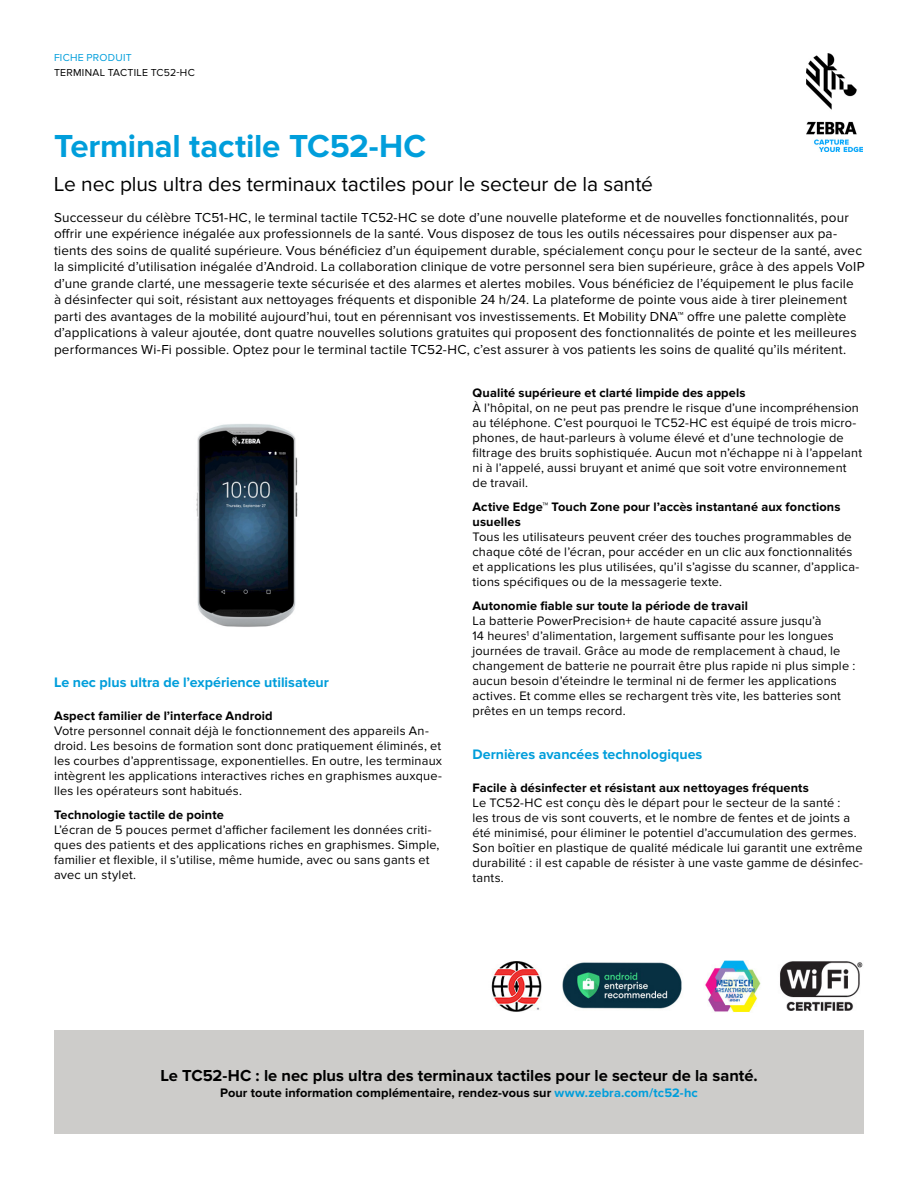
<style>
.page{position:relative;width:918px;height:1188px;background:#fff}
.page>*{position:absolute;margin:0;border:0;box-sizing:border-box;transform-origin:0 0}
.t1{font:700 33px "Proxima Nova";letter-spacing:-.01em;color:#009edb}
.t2{font:21px "Proxima Nova";letter-spacing:-.005em;color:#000}
.t3{font:700 16.5px "Proxima Nova";color:#000}
.t4{font:700 14.25px "Proxima Nova";color:#009edb}
.t5{font:13.5px/16.5px "Proxima Nova";letter-spacing:.01em;color:#000}
.t6{font:12.75px/15px "Proxima Nova";letter-spacing:.015em;color:#000}
.t7{font:700 12.75px/15px "Proxima Nova";letter-spacing:.01em;color:#000}
.t8{font:10.5px "Proxima Nova";letter-spacing:.025em;color:#000}
.t9{font:10.5px "Proxima Nova";letter-spacing:.025em;color:#009edb}
.s1{color:#009edb}
</style>
<div class="page">
<img style="left:806px;top:54px;width:56px;height:97px">
<div style="left:54px;top:1031px;width:810px;height:103px;background:#cdccca"></div>
<img style="left:491px;top:961px;width:372px;height:51px">
<img style="left:196px;top:424px;width:102px;height:203px">
<p class="t9" style="left:54px;top:52px;width:79px">FICHE PRODUIT</p>
<p class="t8" style="left:54px;top:66px;width:142px">TERMINAL TACTILE TC52-HC</p>
<h1 class="t1" style="left:54px;top:127px;width:374px">Terminal tactile TC52-HC</h1>
<h2 class="t2" style="left:54px;top:172px;width:601px">Le nec plus ultra des terminaux tactiles pour le secteur de la santé</h2>
<p class="t5" style="left:54px;top:209px;width:812px">Successeur du célèbre TC51-HC, le terminal tactile TC52-HC se dote d’une nouvelle plateforme et de nouvelles fonctionnalités, pour offrir une expérience inégalée aux professionnels de la santé. Vous disposez de tous les outils nécessaires pour dispenser aux pa&shy;tients des soins de qualité supérieure. Vous bénéficiez d’un équipement durable, spécialement conçu pour le secteur de la santé, avec la simplicité d’utilisation inégalée d’Android. La collaboration clinique de votre personnel sera bien supérieure, grâce à des appels VoIP d’une grande clarté, une messagerie texte sécurisée et des alarmes et alertes mobiles. Vous bénéficiez de l’équipement le plus facile<br>à désinfecter qui soit, résistant aux nettoyages fréquents et disponible 24 h/24. La plateforme de pointe vous aide à tirer pleinement parti des avantages de la mobilité aujourd’hui, tout en pérennisant vos investissements. Et Mobility DNA™ offre une palette complète d’applications à valeur ajoutée, dont quatre nouvelles solutions gratuites qui proposent des fonctionnalités de pointe et les meilleures performances Wi-Fi possible. Optez pour le terminal tactile TC52-HC, c’est assurer à vos patients les soins de qualité qu’ils méritent.</p>
<p class="t4" style="left:54px;top:674px;width:276px">Le nec plus ultra de l’expérience utilisateur</p>
<p class="t7" style="left:54px;top:709px;width:220px">Aspect familier de l’interface Android</p>
<p class="t6" style="left:54px;top:724px;width:390px">Votre personnel connait déjà le fonctionnement des appareils An&shy;droid. Les besoins de formation sont donc pratiquement éliminés, et les courbes d’apprentissage, exponentielles. En outre, les terminaux intègrent les applications interactives riches en graphismes auxque&shy;lles les opérateurs sont habitués.</p>
<p class="t7" style="left:54px;top:808px;width:171px">Technologie tactile de pointe</p>
<p class="t6" style="left:54px;top:823px;width:387px">L’écran de 5 pouces permet d’afficher facilement les données criti&shy;ques des patients et des applications riches en graphismes. Simple, familier et flexible, il s’utilise, même humide, avec ou sans gants et avec un stylet.</p>
<p class="t7" style="left:472px;top:386px;width:275px">Qualité supérieure et clarté limpide des appels</p>
<p class="t6" style="left:472px;top:401px;width:391px">À l’hôpital, on ne peut pas prendre le risque d’une incompréhension au téléphone. C’est pourquoi le TC52-HC est équipé de trois micro&shy;phones, de haut-parleurs à volume élevé et d’une technologie de filtrage des bruits sophistiquée. Aucun mot n’échappe ni à l’appelant ni à l’appelé, aussi bruyant et animé que soit votre environnement de travail.</p>
<p class="t7" style="left:472px;top:500px;width:370px">Active Edge™ Touch Zone pour l’accès instantané aux fonctions usuelles</p>
<p class="t6" style="left:472px;top:530px;width:388px">Tous les utilisateurs peuvent créer des touches programmables de chaque côté de l’écran, pour accéder en un clic aux fonctionnalités et applications les plus utilisées, qu’il s’agisse du scanner, d’applica&shy;tions spécifiques ou de la messagerie texte.</p>
<p class="t7" style="left:472px;top:599px;width:277px">Autonomie fiable sur toute la période de travail</p>
<p class="t6" style="left:472px;top:614px;width:384px">La batterie PowerPrecision+ de haute capacité assure jusqu’à<br>14 heures<sup>1</sup> d’alimentation, largement suffisante pour les longues journées de travail. Grâce au mode de remplacement à chaud, le changement de batterie ne pourrait être plus rapide ni plus simple : aucun besoin d’éteindre le terminal ni de fermer les applications actives. Et comme elles se rechargent très vite, les batteries sont prêtes en un temps record.</p>
<p class="t4" style="left:472px;top:746px;width:231px">Dernières avancées technologiques</p>
<p class="t7" style="left:472px;top:780px;width:338px">Facile à désinfecter et résistant aux nettoyages fréquents</p>
<p class="t6" style="left:472px;top:795px;width:392px">Le TC52-HC est conçu dès le départ pour le secteur de la santé :<br>les trous de vis sont couverts, et le nombre de fentes et de joints a été minimisé, pour éliminer le potentiel d’accumulation des germes.<br>Son boîtier en plastique de qualité médicale lui garantit une extrême durabilité : il est capable de résister à une vaste gamme de désinfec&shy;tants.</p>
<p class="t3" style="left:160px;top:1066px;width:599px">Le TC52-HC : le nec plus ultra des terminaux tactiles pour le secteur de la santé.</p>
<p class="t7" style="left:220px;top:1085px;width:479px">Pour toute information complémentaire, rendez-vous sur <span class="s1">www.zebra.com/tc52-hc</span></p>
</div>
